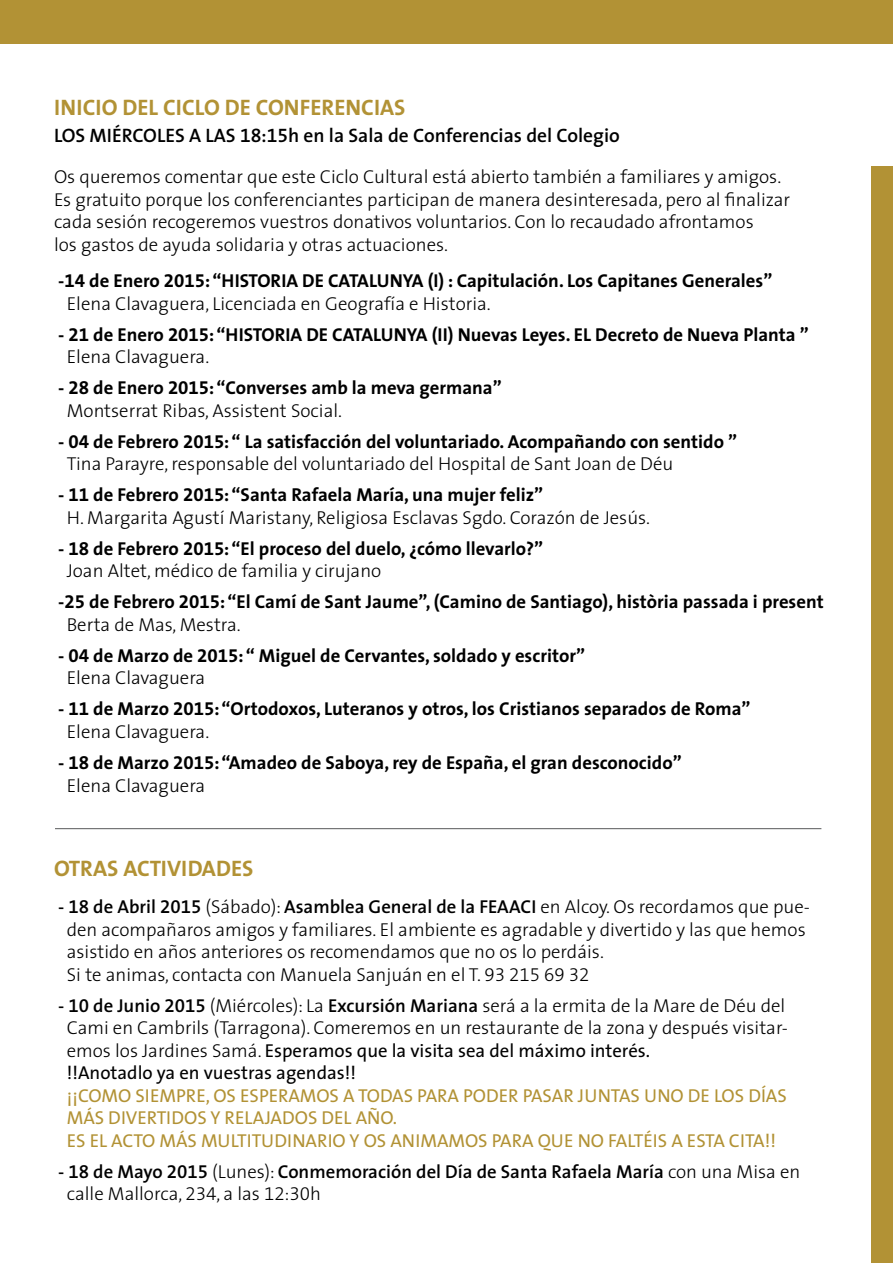
<style>
.page{position:relative;width:893px;height:1263px;background:#fff}
.page>*{position:absolute;margin:0;border:0;box-sizing:border-box;transform-origin:0 0}
.t1{font:700 22.5px "The Sans";color:#b29235}
.t2{font:600 19.5px "The Sans";color:#000}
.t3{font:300 18.75px/22.5px "The Sans";color:#000}
.t4{font:700 18.75px/22.5px "The Sans";color:#000}
.t5{font:18.75px/22.5px "The Sans";color:#b29235}
.t6{font:600 18.75px/22.5px "The Sans";color:#000}
.s1{font-family:"The Sans Semi Bold Expert";font-weight:400}
.s2{font-family:"The Sans Bold Expert";font-weight:400}
.s3{font-weight:300}
.s4{font-weight:700}
.s5{font-weight:600}
.s6{font-family:"The Sans Light Expert";font-weight:400}
.s7{font-weight:400}
</style>
<div class="page">
<div style="left:0;top:0;width:893px;height:43px;background:#b29235"></div>
<div style="left:872px;top:167px;width:21px;height:1096px;background:#b29235"></div>
<hr style="left:55px;top:828px;width:766px;height:1px;background:#58595b">
<p class="t1" style="left:54px;top:89px;width:353px">INICIO DEL CICLO DE CONFERENCIAS</p>
<p class="t2" style="left:54px;top:119px;width:567px">LOS MIÉRCOLES A LAS <span class="s1">18</span>:<span class="s1">15</span>h en la Sala de Conferencias del Colegio</p>
<p class="t3" style="left:54px;top:165px;width:738px">Os queremos comentar que este Ciclo Cultural está abierto también a familiares y amigos.<br>Es gratuito porque los conferenciantes participan de manera desinteresada, pero al finalizar cada sesión recogeremos vuestros donativos voluntarios. Con lo recaudado afrontamos<br>los gastos de ayuda solidaria y otras actuaciones.</p>
<p class="t4" style="left:67px;top:269px;width:707px;text-indent:-9px">-<span class="s2">14</span> de Enero <span class="s2">2015</span>: “HISTORIA DE CATALUNYA (I) : Capitulación. Los Capitanes Generales”<br><span class="s3">Elena Clavaguera, Licenciada en Geografía e Historia.</span></p>
<p class="t4" style="left:67px;top:323px;width:744px;text-indent:-9px">- <span class="s2">21</span> de Enero <span class="s2">2015</span>: “HISTORIA DE CATALUNYA (II) Nuevas Leyes. EL Decreto de Nueva Planta ”<br><span class="s3">Elena Clavaguera.</span></p>
<p class="t4" style="left:67px;top:376px;width:437px;text-indent:-9px">- <span class="s2">28</span> de Enero <span class="s2">2015</span>: “Converses amb la meva germana”<br><span class="s3">Montserrat Ribas, Assistent Social.</span></p>
<p class="t4" style="left:67px;top:430px;width:672px;text-indent:-9px">- <span class="s2">04</span> de Febrero <span class="s2">2015</span>: “ La satisfacción del voluntariado. Acompañando con sentido ”<br><span class="s3">Tina Parayre, responsable del voluntariado del Hospital de Sant Joan de Déu</span></p>
<p class="t3" style="left:67px;top:483px;width:585px;text-indent:-9px"><span class="s4">-</span> <span class="s2">11</span> <span class="s4">de Febrero</span> <span class="s2">2015</span><span class="s4">: “Santa Rafaela María, una mujer feliz”<br></span>H. Margarita Agustí Maristany, Religiosa Esclavas Sgdo. Corazón de Jesús.</p>
<p class="t4" style="left:67px;top:537px;width:478px;text-indent:-9px">- <span class="s2">18</span> de Febrero <span class="s2">2015</span>: “El proceso del duelo, ¿cómo llevarlo?”<br><span class="s3">Joan Altet, médico de familia y cirujano</span></p>
<p class="t4" style="left:67px;top:590px;width:758px;text-indent:-9px">-<span class="s2">25</span> de Febrero <span class="s2">2015</span>: “El Camí de Sant Jaume”, (Camino de Santiago), història passada i present<br><span class="s3">Berta de Mas, Mestra.</span></p>
<p class="t4" style="left:67px;top:644px;width:520px;text-indent:-9px">- <span class="s2">04</span> de Marzo de <span class="s2">2015</span>: “ Miguel de Cervantes, soldado y escritor”<br><span class="s3">Elena Clavaguera</span></p>
<p class="t4" style="left:67px;top:697px;width:685px;text-indent:-9px">- <span class="s2">11</span> de Marzo <span class="s2">2015</span>: “Ortodoxos, Luteranos y otros, los Cristianos separados de Roma”<br><span class="s3">Elena Clavaguera.</span></p>
<p class="t4" style="left:67px;top:751px;width:617px;text-indent:-9px">- <span class="s2">18</span> de Marzo <span class="s2">2015</span>: “Amadeo de Saboya, rey de España, el gran desconocido”<br><span class="s3">Elena Clavaguera</span></p>
<p class="t1" style="left:54px;top:850px;width:201px">OTRAS ACTIVIDADES</p>
<p class="t3" style="left:67px;top:895px;width:745px;text-indent:-9px"><span class="s5">-</span> <span class="s1">18</span> <span class="s5">de Abril</span> <span class="s1">2015</span> (Sábado): <span class="s5">Asamblea General de la FEAACI</span> en Alcoy. Os recordamos que pue&shy;den acompañaros amigos y familiares. El ambiente es agradable y divertido y las que hemos asistido en años anteriores os recomendamos que no os lo perdáis.<br>Si te animas, contacta con Manuela Sanjuán en el T. <span class="s6">93 215 69 32</span></p>
<p class="t3" style="left:67px;top:993px;width:723px;text-indent:-9px"><span class="s5">-</span> <span class="s1">10</span> <span class="s5">de Junio</span> <span class="s1">2015</span> (Miércoles): La <span class="s5">Excursión Mariana</span> será a la ermita de la Mare de Déu del Cami en Cambrils (Tarragona). Comeremos en un restaurante de la zona y después visitar&shy;emos los Jardines Samá. <span class="s7">Esperamos que la visita sea del máximo interés.<br>!!Anotadlo ya en vuestras agendas!!</span></p>
<p class="t5" style="left:67px;top:1083px;width:722px">¡¡COMO SIEMPRE, OS ESPERAMOS A TODAS PARA PODER PASAR JUNTAS UNO DE LOS DÍAS<br>MÁS DIVERTIDOS Y RELAJADOS DEL AÑO.<br>ES EL ACTO MÁS MULTITUDINARIO Y OS ANIMAMOS PARA QUE NO FALTÉIS A ESTA CITA!!</p>
<p class="t6" style="left:67px;top:1159px;width:735px;text-indent:-9px">- <span class="s1">18</span> de Mayo <span class="s1">2015</span> <span class="s3">(Lunes):</span> Conmemoración del Día de Santa Rafaela María <span class="s3">con una Misa en calle Mallorca,</span> <span class="s6">234</span><span class="s3">, a las</span> <span class="s6">12:30</span><span class="s3">h</span></p>
</div>
